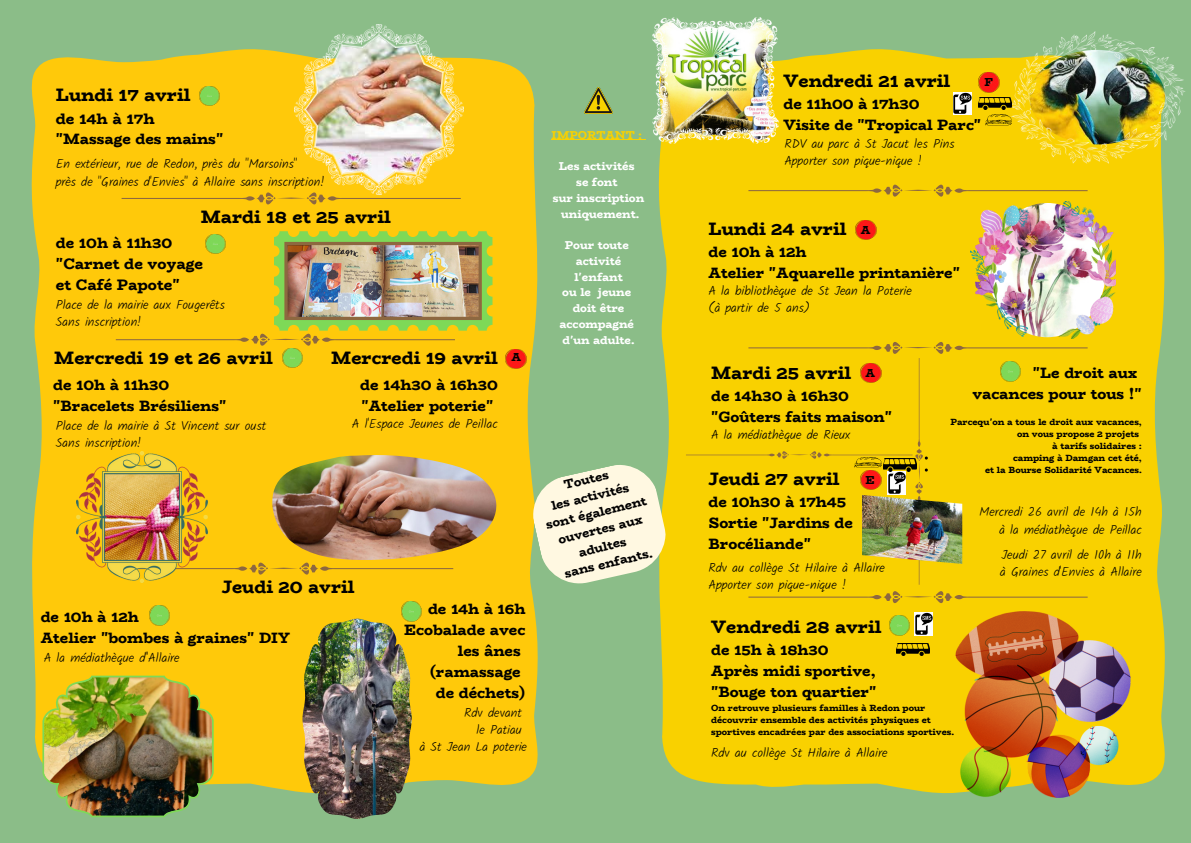
<style>
.page{position:relative;width:1191px;height:843px;background:#fff}
.page>*{position:absolute;margin:0;border:0;box-sizing:border-box;transform-origin:0 0}
.t1{font:800 18px "Bio Rhyme";color:#000}
.t2{font:800 15.2px/21px "Bio Rhyme";color:#000}
.t3{font:800 15px/21px "Bio Rhyme";color:#000}
.t4{font:300 12.7px/17.2px "Kalam";color:#000}
.t5{font:800 12.7px/17.3px "Bio Rhyme";color:#000;text-align:center}
.t6{font:800 11.6px "Bio Rhyme";color:#000}
.t7{font:800 11.4px/15.8px "Bio Rhyme";color:#fff;text-align:center}
.t8{font:800 11.4px "Bio Rhyme";color:#f9d100}
.t9{font:800 9px/12px "Bio Rhyme";color:#000}
</style>
<div class="page">
<div style="left:0;top:0;width:1190px;height:842px;background:#8bbd88"></div>
<div style="left:31px;top:49px;width:507px;height:743px;background:#ffc90a"></div>
<div style="left:658px;top:49px;width:506px;height:743px;background:#f9d100"></div>
<img style="left:584px;top:88px;width:28px;height:25px">
<img style="left:282px;top:348px;width:20px;height:20px">
<svg style="left:208px;top:562px;width:245px;height:12px;background:#eb1"></svg>
<svg style="left:121px;top:192px;width:339px;height:12px;background:#efbb11"></svg>
<img style="left:506px;top:349px;width:20px;height:19px">
<hr style="left:551px;top:139px;width:91px;height:1px;background:#f9d100">
<svg style="left:748px;top:184px;width:339px;height:12px;background:#ebc307"></svg>
<img style="left:953px;top:92px;width:18px;height:23px">
<img style="left:978px;top:73px;width:21px;height:19px">
<svg style="left:529px;top:461px;width:140px;height:126px"></svg>
<img style="left:294px;top:25px;width:169px;height:169px">
<img style="left:199px;top:86px;width:20px;height:20px">
<img style="left:76px;top:451px;width:132px;height:131px">
<img style="left:116px;top:231px;width:376px;height:114px">
<img style="left:42px;top:675px;width:172px;height:142px">
<img style="left:272px;top:453px;width:224px;height:107px">
<img style="left:652px;top:18px;width:126px;height:125px">
<img style="left:1010px;top:31px;width:174px;height:132px">
<img style="left:401px;top:601px;width:20px;height:20px">
<img style="left:302px;top:618px;width:110px;height:200px">
<img style="left:970px;top:201px;width:145px;height:137px">
<svg style="left:748px;top:591px;width:339px;height:12px;background:#ebc307"></svg>
<img style="left:955px;top:611px;width:175px;height:185px">
<img style="left:855px;top:220px;width:21px;height:19px">
<img style="left:889px;top:615px;width:20px;height:20px">
<img style="left:914px;top:612px;width:18px;height:23px">
<div style="left:686px;top:342px;width:401px;height:242px;background:#f9d100"></div>
<img style="left:861px;top:495px;width:101px;height:68px">
<img style="left:1000px;top:362px;width:20px;height:19px">
<img style="left:854px;top:457px;width:27px;height:10px">
<img style="left:985px;top:114px;width:26px;height:11px">
<img style="left:896px;top:643px;width:33px;height:12px">
<img style="left:883px;top:458px;width:33px;height:13px">
<img style="left:978px;top:97px;width:33px;height:13px">
<img style="left:149px;top:605px;width:20px;height:20px">
<h1 class="t1" style="left:56px;top:81px;width:136px">Lundi 17 avril</h1>
<p class="t2" style="left:56px;top:108px;width:100px">de 14h à 17h</p>
<p class="t3" style="left:56px;top:128px;width:169px">"Massage des mains"</p>
<p class="t8" style="left:551px;top:126px;width:92px">IMPORTANT :</p>
<p class="t7" style="left:553px;top:158px;width:93px">Les activités<br>se font<br>sur inscription uniquement.</p>
<p class="t7" style="left:559px;top:237px;width:77px">Pour toute activité l'enfant<br>ou le jeune doit être accompagné d'un adulte.</p>
<p class="t4" style="left:56px;top:155px;width:270px">En extérieur, rue de Redon, près du "Marsoins"<br>près de "Graines d'Envies" à Allaire sans inscription!</p>
<h1 class="t1" style="left:201px;top:203px;width:191px">Mardi 18 et 25 avril</h1>
<p class="t3" style="left:56px;top:232px;width:118px">de 10h à 11h30</p>
<p class="t2" style="left:56px;top:253px;width:149px">"Carnet de voyage et Café Papote"</p>
<p class="t4" style="left:56px;top:295px;width:170px">Place de la mairie aux Fougerêts<br>Sans inscription!</p>
<h1 class="t1" style="left:54px;top:343px;width:220px">Mercredi 19 et 26 avril</h1>
<p class="t3" style="left:53px;top:374px;width:175px">de 10h à 11h30 "Bracelets Brésiliens"</p>
<p class="t4" style="left:56px;top:416px;width:212px">Place de la mairie à St Vincent sur oust<br>Sans inscription!</p>
<h1 class="t1" style="left:331px;top:343px;width:168px">Mercredi 19 avril</h1>
<p class="t3" style="left:360px;top:374px;width:139px">de 14h30 à 16h30 "Atelier poterie"</p>
<p class="t4" style="left:352px;top:415px;width:147px">A l'Espace Jeunes de Peillac</p>
<p class="t6" style="left:511px;top:348px;width:11px">A</p>
<h1 class="t1" style="left:222px;top:572px;width:134px">Jeudi 20 avril</h1>
<p class="t3" style="left:41px;top:606px;width:251px">de 10h à 12h<br>Atelier "bombes à graines" DIY</p>
<p class="t4" style="left:44px;top:649px;width:137px">A la médiathèque d'Allaire</p>
<p class="t3" style="left:428px;top:598px;width:99px">de 14h à 16h</p>
<p class="t3" style="left:404px;top:619px;width:123px">Ecobalade avec</p>
<p class="t3" style="left:458px;top:640px;width:64px">les ânes</p>
<p class="t3" style="left:429px;top:661px;width:93px">(ramassage</p>
<p class="t3" style="left:436px;top:682px;width:91px">de déchets)</p>
<p class="t4" style="left:464px;top:703px;width:59px">Rdv devant</p>
<p class="t4" style="left:476px;top:720px;width:47px">le Patiau</p>
<p class="t4" style="left:419px;top:738px;width:109px">à St Jean La poterie</p>
<p class="t5" style="left:535px;top:483px;width:105px;rotate:-14deg">Toutes<br>les activités sont également ouvertes aux adultes<br>sans enfants.</p>
<h1 class="t1" style="left:783px;top:67px;width:168px">Vendredi 21 avril</h1>
<p class="t3" style="left:783px;top:93px;width:199px">de 11h00 à 17h30<br>Visite de "Tropical Parc"</p>
<p class="t6" style="left:984px;top:73px;width:10px">F</p>
<p class="t4" style="left:784px;top:135px;width:172px;line-height:16.9px">RDV au parc à St Jacut les Pins<br>Apporter son pique-nique !</p>
<h1 class="t1" style="left:708px;top:214px;width:139px">Lundi 24 avril</h1>
<p class="t3" style="left:708px;top:241px;width:253px">de 10h à 12h<br>Atelier "Aquarelle printanière"</p>
<p class="t6" style="left:860px;top:220px;width:11px">A</p>
<p class="t4" style="left:708px;top:282px;width:205px;line-height:16.9px">A la bibliothèque de St Jean la Poterie (à partir de 5 ans)</p>
<h1 class="t1" style="left:711px;top:359px;width:141px">Mardi 25 avril</h1>
<p class="t3" style="left:711px;top:385px;width:182px">de 14h30 à 16h30 "Goûters faits maison"</p>
<p class="t6" style="left:865px;top:363px;width:11px">A</p>
<p class="t4" style="left:711px;top:426px;width:141px">A la médiathèque de Rieux</p>
<h1 class="t1" style="left:708px;top:465px;width:132px">Jeudi 27 avril</h1>
<p class="t3" style="left:708px;top:491px;width:146px">de 10h30 à 17h45<br>Sortie "Jardins de<br>Brocéliande"</p>
<p class="t6" style="left:865px;top:470px;width:11px">E</p>
<p class="t4" style="left:708px;top:558px;width:178px">Rdv au collège St Hilaire à Allaire<br>Apporter son pique-nique !</p>
<p class="t3" style="left:972px;top:362px;width:171px;text-indent:61px">"Le droit aux vacances pour tous !"</p>
<p class="t9" style="left:950px;top:415px;width:193px">Parcequ'on a tous le droit aux vacances,</p>
<p class="t9" style="left:1017px;top:427px;width:123px">on vous propose 2 projets</p>
<p class="t9" style="left:1052px;top:439px;width:91px">à tarifs solidaires :</p>
<p class="t9" style="left:985px;top:451px;width:158px;text-align:right">camping à Damgan cet été,<br>et la Bourse Solidarité Vacances.</p>
<p class="t4" style="left:979px;top:502px;width:164px;line-height:17.6px;text-align:right">Mercredi 26 avril de 14h à 15h à la médiathèque de Peillac</p>
<p class="t4" style="left:1000px;top:545px;width:143px;line-height:17.6px">Jeudi 27 avril de 10h à 11h à Graines d'Envies à Allaire</p>
<h1 class="t1" style="left:711px;top:612px;width:171px">Vendredi 28 avril</h1>
<p class="t3" style="left:711px;top:638px;width:167px">de 15h à 18h30<br>Après midi sportive, "Bouge ton quartier"</p>
<p class="t9" style="left:711px;top:701px;width:244px">On retrouve plusieurs familles à Redon pour découvrir ensemble des activités physiques et sportives encadrées par des associations sportives.</p>
<p class="t4" style="left:711px;top:744px;width:178px">Rdv au collège St Hilaire à Allaire</p>
</div>
